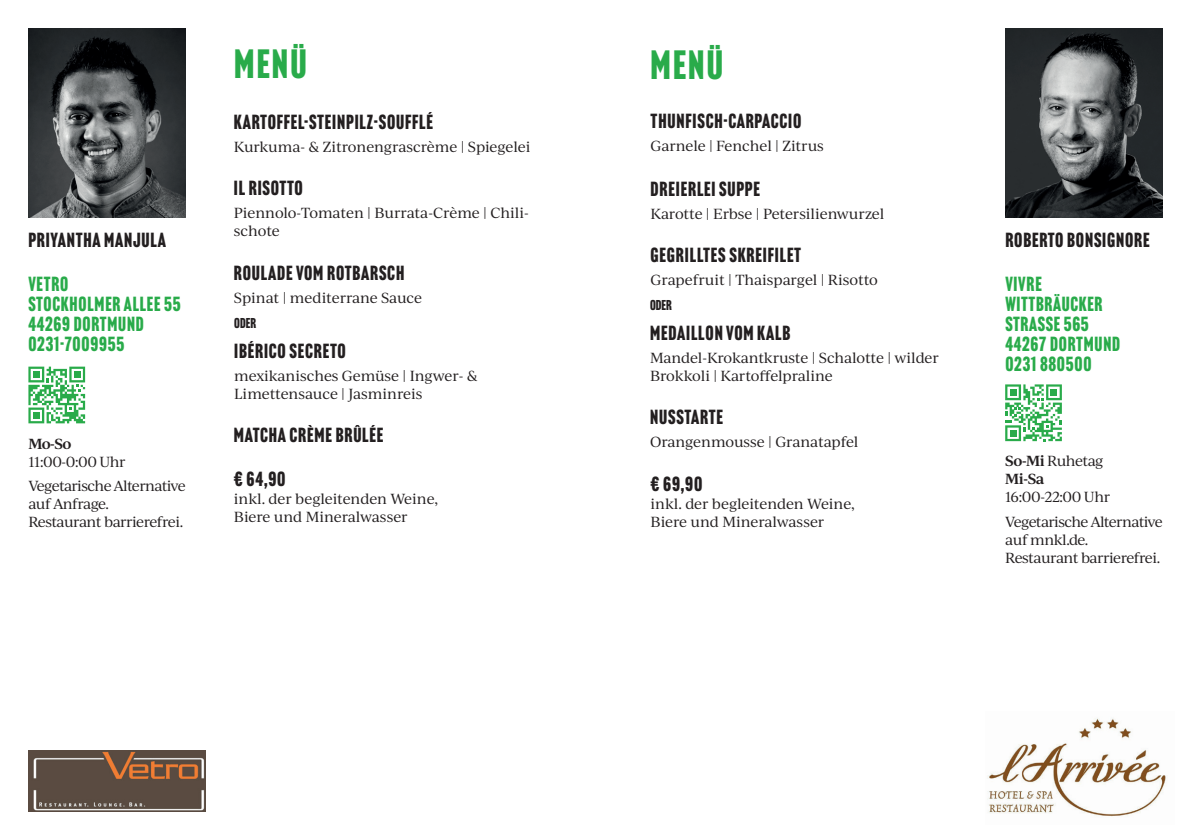
<style>
.page{position:relative;width:1191px;height:840px;background:#fff}
.page>*{position:absolute;margin:0;border:0;box-sizing:border-box;transform-origin:0 0}
.t1{font:40px "Headline Gothic ATF";letter-spacing:.055em;color:#29ab4a}
.t2{font:20px "Headline Gothic ATF";letter-spacing:.04em;color:#231f20}
.t3{font:20px/20px "Headline Gothic ATF";letter-spacing:.04em;color:#29ab4a}
.t4{font:14px/18px "Ivy Journal";letter-spacing:-.015em;color:#231f20}
.t5{font:14px/18px "Ivy Journal";letter-spacing:-.045em;color:#231f20}
.t6{font:600 14px/18px "Ivy Journal";letter-spacing:-.035em;color:#231f20}
.t7{font:14px "Headline Gothic ATF";color:#231f20}
.s1{font-weight:400}
</style>
<div class="page">
<img style="left:987px;top:718px;width:179px;height:99px">
<img style="left:1005px;top:28px;width:157px;height:189px">
<img style="left:28px;top:750px;width:177px;height:61px">
<img style="left:28px;top:28px;width:158px;height:189px">
<svg style="left:28px;top:366px;width:57px;height:57px"></svg>
<div style="left:33px;top:412px;width:7px;height:6px;background:#29ab4a"></div>
<div style="left:33px;top:371px;width:7px;height:7px;background:#29ab4a"></div>
<div style="left:74px;top:371px;width:7px;height:7px;background:#29ab4a"></div>
<svg style="left:1005px;top:384px;width:57px;height:57px"></svg>
<h2 class="t2" style="left:28px;top:228px;width:139px">PRIYANTHA MANJULA</h2>
<h2 class="t3" style="left:28px;top:274px;width:154px">VETRO<br>STOCKHOLMER ALLEE 55<br>44269 DORTMUND<br>0231-7009955</h2>
<p class="t6" style="left:28px;top:434px;width:45px">Mo-So</p>
<p class="t4" style="left:28px;top:452px;width:99px">11:00-0:00 Uhr</p>
<p class="t5" style="left:28px;top:476px;width:159px">Vegetarische Alternative auf Anfrage.<br>Restaurant barrierefrei.</p>
<h1 class="t1" style="left:234px;top:40px;width:74px">MENÜ</h1>
<h2 class="t2" style="left:234px;top:110px;width:200px">KARTOFFEL-STEINPILZ-SOUFFLÉ</h2>
<p class="t4" style="left:234px;top:137px;width:298px">Kurkuma- &amp; Zitronengrascrème | Spiegelei</p>
<h2 class="t2" style="left:234px;top:176px;width:70px">IL RISOTTO</h2>
<p class="t4" style="left:234px;top:203px;width:296px">Piennolo-Tomaten | Burrata-Crème | Chili&shy;schote</p>
<h2 class="t2" style="left:234px;top:261px;width:172px">ROULADE VOM ROTBARSCH</h2>
<p class="t4" style="left:234px;top:288px;width:190px">Spinat | mediterrane Sauce</p>
<p class="t7" style="left:234px;top:314px;width:23px">ODER</p>
<h2 class="t2" style="left:234px;top:338px;width:113px">IBÉRICO SECRETO</h2>
<p class="t4" style="left:234px;top:365px;width:245px">mexikanisches Gemüse | Ingwer- &amp;<br>Limettensauce | Jasminreis</p>
<h2 class="t2" style="left:234px;top:423px;width:151px">MATCHA CRÈME BRÛLÉE</h2>
<h2 class="t2" style="left:234px;top:467px;width:53px">€ 64,90</h2>
<p class="t4" style="left:234px;top:489px;width:206px">inkl. der begleitenden Weine,<br>Biere und Mineralwasser</p>
<h1 class="t1" style="left:650px;top:42px;width:74px">MENÜ</h1>
<h2 class="t2" style="left:650px;top:110px;width:152px">THUNFISCH-CARPACCIO</h2>
<p class="t4" style="left:650px;top:136px;width:174px">Garnele | Fenchel | Zitrus</p>
<h2 class="t2" style="left:650px;top:177px;width:111px">DREIERLEI SUPPE</h2>
<p class="t4" style="left:650px;top:204px;width:235px">Karotte | Erbse | Petersilienwurzel</p>
<h2 class="t2" style="left:650px;top:243px;width:152px">GEGRILLTES SKREIFILET</h2>
<p class="t4" style="left:650px;top:270px;width:229px">Grapefruit | Thaispargel | Risotto</p>
<p class="t7" style="left:650px;top:296px;width:23px">ODER</p>
<h2 class="t2" style="left:650px;top:321px;width:142px">MEDAILLON VOM KALB</h2>
<p class="t4" style="left:650px;top:348px;width:290px">Mandel-Krokantkruste | Schalotte | wilder<br>Brokkoli | Kartoffelpraline</p>
<h2 class="t2" style="left:650px;top:405px;width:74px">NUSSTARTE</h2>
<p class="t4" style="left:650px;top:432px;width:210px">Orangenmousse | Granatapfel</p>
<h2 class="t2" style="left:650px;top:472px;width:53px">€ 69,90</h2>
<p class="t4" style="left:650px;top:494px;width:206px">inkl. der begleitenden Weine,<br>Biere und Mineralwasser</p>
<h2 class="t2" style="left:1005px;top:228px;width:146px">ROBERTO BONSIGNORE</h2>
<h2 class="t3" style="left:1005px;top:274px;width:116px">VIVRE<br>WITTBRÄUCKER<br>STRASSE 565<br>44267 DORTMUND<br>0231 880500</h2>
<p class="t6" style="left:1005px;top:451px;width:100px">So-Mi <span class="s1">Ruhetag<br></span>Mi-Sa</p>
<p class="t4" style="left:1005px;top:487px;width:106px">16:00-22:00 Uhr</p>
<p class="t5" style="left:1005px;top:512px;width:159px">Vegetarische Alternative auf mnkl.de.<br>Restaurant barrierefrei.</p>
</div>
